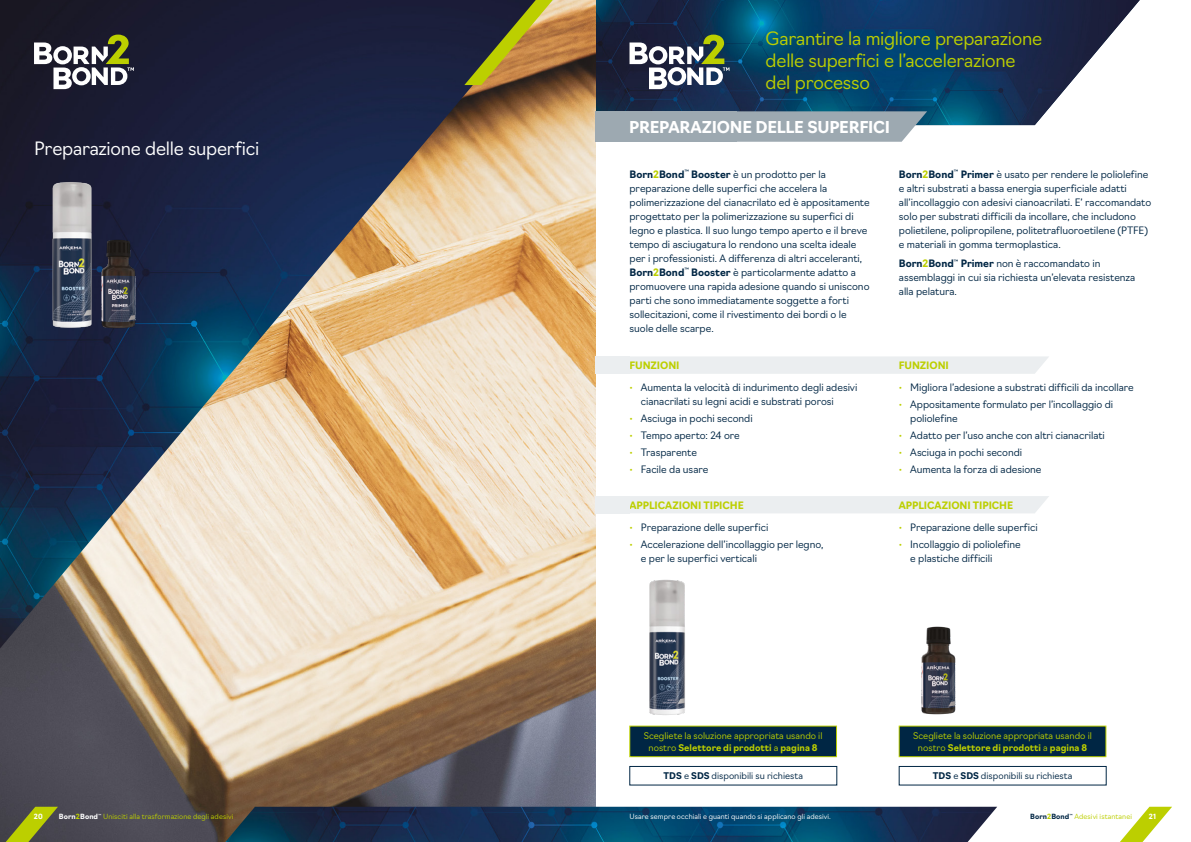
<style>
.page{position:relative;width:1191px;height:842px;background:#fff}
.page>*{position:absolute;margin:0;border:0;box-sizing:border-box;transform-origin:0 0}
.t1{font:300 18px/22px "Navigo";letter-spacing:-.015em;color:#bccf00}
.t2{font:300 18px "Navigo";letter-spacing:-.015em;color:#fff}
.t3{font:700 16px "Navigo";letter-spacing:-.015em;color:#fff}
.t4{font:300 10px/14px "Navigo";letter-spacing:-.005em;color:#002644}
.t5{font:700 10px "Navigo";letter-spacing:-.005em;color:#bccf00}
.t6{font:300 9px/12px "Navigo";color:#bccf00;text-align:center}
.t7{font:300 9px "Navigo";color:#002644}
.t8{font:300 7px "Navigo";letter-spacing:.01em;color:#bccf00}
.t9{font:300 7px "Navigo";letter-spacing:.01em;color:#fff}
.t10{font:700 7px "Navigo";color:#fff}
.s1{font-weight:700}
.s2{font-weight:700;color:#bccf00}
.s3{font-weight:700;color:#fff}
.s4{font-weight:700;color:#002644}
</style>
<div class="page">
<img style="left:595px;top:0;width:544px;height:125px">
<img style="left:0;top:0;width:595px;height:842px">
<img style="left:225px;top:807px;width:772px;height:35px">
<img style="left:0;top:0;width:544px;height:648px">
<svg style="left:464px;top:0;width:89px;height:85px;background:#766534"></svg>
<div style="left:629px;top:356px;width:420px;height:18px;background:#ebeef0"></div>
<div style="left:629px;top:496px;width:420px;height:17px;background:#ebeef0"></div>
<div style="left:595px;top:356px;width:34px;height:18px;background:#ebeef0"></div>
<div style="left:595px;top:496px;width:34px;height:17px;background:#ebeef0"></div>
<svg style="left:737px;top:111px;width:190px;height:31px;background:#9fabb3"></svg>
<div style="left:595px;top:111px;width:142px;height:31px;background:#9da9b1"></div>
<div style="left:629px;top:766px;width:208px;height:19px;border:1px solid #002644"></div>
<div style="left:899px;top:766px;width:207px;height:19px;border:1px solid #002644"></div>
<div style="left:630px;top:726px;width:206px;height:31px;background:#002644"></div>
<div style="left:629px;top:726px;width:207px;height:31px;border:1px solid #bccf00"></div>
<div style="left:899px;top:726px;width:207px;height:31px;background:#002644"></div>
<div style="left:899px;top:726px;width:207px;height:31px;border:1px solid #bccf00"></div>
<img style="left:649px;top:579px;width:36px;height:136px">
<img style="left:921px;top:626px;width:35px;height:89px">
<img style="left:52px;top:182px;width:41px;height:147px">
<img style="left:100px;top:239px;width:36px;height:90px">
<svg style="left:34px;top:35px;width:100px;height:54px"></svg>
<svg style="left:629px;top:35px;width:100px;height:54px"></svg>
<svg style="left:1120px;top:807px;width:52px;height:35px"></svg>
<svg style="left:0;top:807px;width:58px;height:35px;background:#73792e"></svg>
<h1 class="t2" style="left:34px;top:134px;width:226px">Preparazione delle superfici</h1>
<h1 class="t1" style="left:765px;top:26px;width:278px">Garantire la migliore preparazione delle superfici e l’accelerazione del processo</h1>
<h2 class="t3" style="left:629px;top:114px;width:262px">PREPARAZIONE DELLE SUPERFICI</h2>
<p class="t4" style="left:629px;top:166px;width:242px"><span class="s1">Born</span><span class="s2">2</span><span class="s1">Bond</span><sup>™</sup> <span class="s1">Booster</span> è un prodotto per la preparazione delle superfici che accelera la polimerizzazione del cianacrilato ed è appositamente progettato per la polimerizzazione su superfici di legno e plastica. Il suo lungo tempo aperto e il breve tempo di asciugatura lo rendono una scelta ideale per i professionisti. A differenza di altri acceleranti, <span class="s1">Born</span><span class="s2">2</span><span class="s1">Bond</span><sup>™</sup> <span class="s1">Booster</span> è particolarmente adatto a promuovere una rapida adesione quando si uniscono parti che sono immediatamente soggette a forti sollecitazioni, come il rivestimento dei bordi o le suole delle scarpe.</p>
<p class="t4" style="left:899px;top:166px;width:254px"><span class="s1">Born</span><span class="s2">2</span><span class="s1">Bond</span><sup>™</sup> <span class="s1">Primer</span> è usato per rendere le poliolefine e altri substrati a bassa energia superficiale adatti all’incollaggio con adesivi cianoacrilati. E’ raccomandato solo per substrati difficili da incollare, che includono polietilene, polipropilene, politetrafluoroetilene (PTFE) e materiali in gomma termoplastica.</p>
<p class="t4" style="left:899px;top:256px;width:238px"><span class="s1">Born</span><span class="s2">2</span><span class="s1">Bond</span><sup>™</sup> <span class="s1">Primer</span> non è raccomandato in assemblaggi in cui sia richiesta un’elevata resistenza alla pelatura.</p>
<p class="t5" style="left:629px;top:357px;width:52px">FUNZIONI</p>
<p class="t4" style="left:641px;top:380px;width:218px;text-indent:-11px"><span class="s2">•</span> Aumenta la velocità di indurimento degli adesivi cianacrilati su legni acidi e substrati porosi</p>
<p class="t4" style="left:629px;top:411px;width:125px"><span class="s2">•</span> Asciuga in pochi secondi</p>
<p class="t4" style="left:629px;top:427px;width:112px"><span class="s2">•</span> Tempo aperto: 24 ore</p>
<p class="t4" style="left:629px;top:444px;width:69px"><span class="s2">•</span> Trasparente</p>
<p class="t4" style="left:629px;top:461px;width:80px"><span class="s2">•</span> Facile da usare</p>
<p class="t5" style="left:629px;top:497px;width:116px">APPLICAZIONI TIPICHE</p>
<p class="t4" style="left:629px;top:520px;width:140px"><span class="s2">•</span> Preparazione delle superfici</p>
<p class="t4" style="left:641px;top:537px;width:184px;text-indent:-11px"><span class="s2">•</span> Accelerazione dell’incollaggio per legno, e per le superfici verticali</p>
<p class="t5" style="left:899px;top:357px;width:52px">FUNZIONI</p>
<p class="t4" style="left:899px;top:380px;width:236px"><span class="s2">•</span> Migliora l’adesione a substrati difficili da incollare</p>
<p class="t4" style="left:910px;top:397px;width:204px;text-indent:-11px"><span class="s2">•</span> Appositamente formulato per l’incollaggio di poliolefine</p>
<p class="t4" style="left:899px;top:427px;width:207px"><span class="s2">•</span> Adatto per l’uso anche con altri cianacrilati</p>
<p class="t4" style="left:899px;top:444px;width:125px"><span class="s2">•</span> Asciuga in pochi secondi</p>
<p class="t4" style="left:899px;top:461px;width:144px"><span class="s2">•</span> Aumenta la forza di adesione</p>
<p class="t5" style="left:899px;top:497px;width:116px">APPLICAZIONI TIPICHE</p>
<p class="t4" style="left:899px;top:520px;width:140px"><span class="s2">•</span> Preparazione delle superfici</p>
<p class="t4" style="left:910px;top:537px;width:112px;text-indent:-11px"><span class="s2">•</span> Incollaggio di poliolefine e plastiche difficili</p>
<p class="t6" style="left:644px;top:729px;width:180px">Scegliete la soluzione appropriata usando il nostro <span class="s1">Selettore di prodotti</span> a <span class="s1">pagina 8</span></p>
<p class="t6" style="left:913px;top:729px;width:180px">Scegliete la soluzione appropriata usando il nostro <span class="s1">Selettore di prodotti</span> a <span class="s1">pagina 8</span></p>
<p class="t7" style="left:663px;top:769px;width:141px"><span class="s1">TDS</span> e <span class="s1">SDS</span> disponibili su richiesta</p>
<p class="t7" style="left:933px;top:769px;width:141px"><span class="s1">TDS</span> e <span class="s1">SDS</span> disponibili su richiesta</p>
<p class="t10" style="left:34px;top:811px;width:10px">20</p>
<p class="t8" style="left:59px;top:811px;width:176px"><span class="s3">Born</span><span class="s1">2</span><span class="s3">Bond</span><sup>™</sup> Unisciti alla trasformazione degli adesivi</p>
<p class="t10" style="left:1149px;top:811px;width:9px">21</p>
<p class="t8" style="left:1030px;top:811px;width:103px"><span class="s4">Born</span><span class="s1">2</span><span class="s4">Bond</span><sup>™</sup> Adesivi istantanei</p>
<p class="t9" style="left:629px;top:811px;width:203px">Usare sempre occhiali e guanti quando si applicano gli adesivi.</p>
</div>
